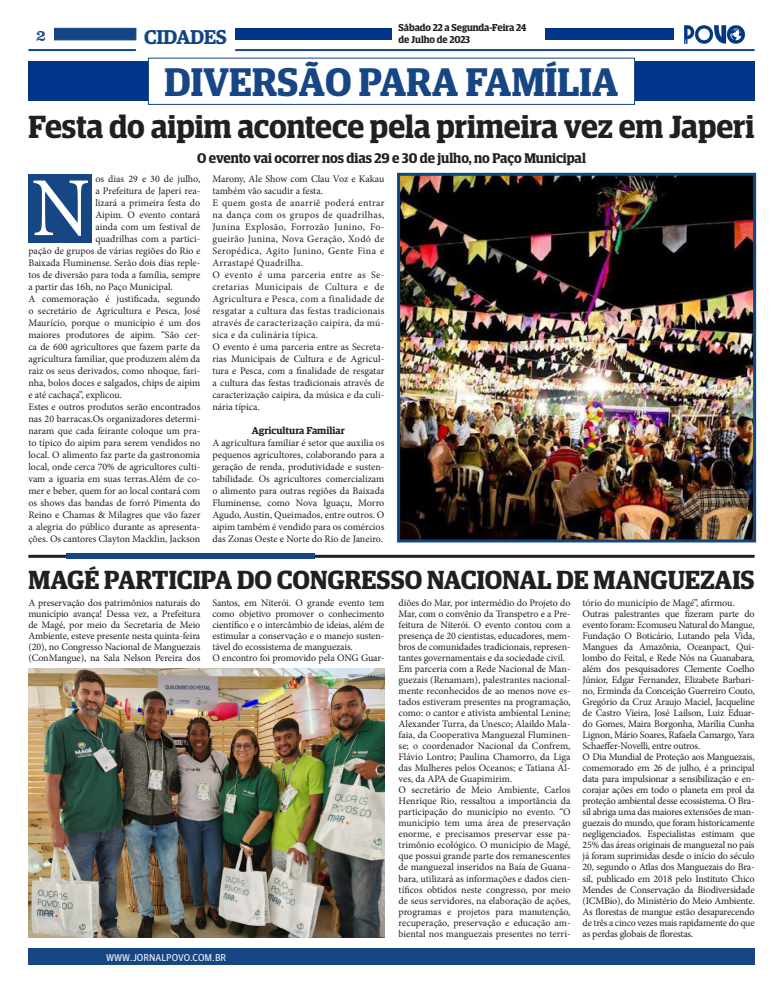
<style>
.page{position:relative;width:783px;height:993px;background:#fff}
.page>*{position:absolute;margin:0;border:0;box-sizing:border-box;transform-origin:0 0}
.t1{font:83.8px "Minion Pro";color:#fff;scale:.93 1}
.t2{font:600 40px "Guardian Egyptian Display";color:#174685}
.t3{font:600 32px "Guardian Egyptian Display";letter-spacing:-.005em;color:#231f20}
.t4{font:600 26.2px "Guardian Egyptian Display";color:#231f20}
.t5{font:600 20px "Guardian Egyptian";letter-spacing:-.02em;color:#114683}
.Título_-_2_colunas{font:16px "Clarendon BT";color:#174685}
.t6{font:600 14px "Guardian Egyptian Display";letter-spacing:-.005em;color:#231f20}
.t7{font:10px/11px "Minion Pro";letter-spacing:-.005em;color:#231f20;text-align:justify}
.t8{font:600 10px "Guardian Egyptian Display";letter-spacing:-.005em;color:#231f20}
.t9{font:10px "Guardian Agate Sans G1 D Regular";color:#fff}
.t10{font:600 10px "Guardian Egyptian";color:#231f20}
</style>
<div class="page">
<div style="left:28px;top:947px;width:726px;height:17px;background:#174685"></div>
<img style="left:684px;top:25px;width:62px;height:19px">
<div style="left:53px;top:28px;width:83px;height:12px;background:#114683;border:1px solid #114683"></div>
<hr style="left:28px;top:49px;width:108px;height:2px;background:#114683">
<div style="left:235px;top:28px;width:156px;height:12px;background:#003589"></div>
<hr style="left:235px;top:49px;width:519px;height:2px;background:#174685">
<div style="left:545px;top:28px;width:129px;height:12px;background:#003589"></div>
<div style="left:28px;top:28px;width:26px;height:19px;background:#fff"></div>
<img style="left:401px;top:177px;width:351px;height:361px">
<div style="left:397px;top:173px;width:359px;height:369px;border:3px solid #114683"></div>
<div style="left:28px;top:61px;width:726px;height:40px;background:#003589"></div>
<div style="left:148px;top:58px;width:486px;height:46px;background:#fff"></div>
<div style="left:148px;top:58px;width:487px;height:47px;border:1px solid #114682"></div>
<div style="left:28px;top:174px;width:64px;height:68px;background:#174685"></div>
<hr style="left:28px;top:554px;width:726px;height:3px;background:#231f20">
<div style="left:66px;top:553px;width:248px;height:6px;background:#174685"></div>
<img style="left:28px;top:668px;width:356px;height:268px">
<p class="Título_-_2_colunas" style="left:36px;top:25px;width:11px">2</p>
<h3 class="Título_-_2_colunas" style="left:36px;top:25px;width:11px">6</h3>
<p class="t8" style="left:398px;top:22px;width:129px">Sábado 22 a Segunda-Feira 24</p>
<h3 class="t5" style="left:144px;top:22px;width:84px">CIDADES</h3>
<p class="t8" style="left:398px;top:34px;width:73px">de Julho de 2023</p>
<p class="t2" style="left:164px;top:60px;width:455px">DIVERSÃO PARA FAMÍLIA</p>
<p class="t3" style="left:28px;top:110px;width:727px">Festa do aipim acontece pela primeira vez em Japeri</p>
<p class="t6" style="left:197px;top:150px;width:390px">O evento vai ocorrer nos dias 29 e 30 de julho, no Paço Municipal</p>
<p class="t7" style="left:95px;top:173px;width:106px">os dias 29 e 30 de julho,</p>
<p class="t7" style="left:95px;top:185px;width:106px">a Prefeitura de Japeri rea-</p>
<p class="t7" style="left:95px;top:197px;width:106px">lizará a primeira festa do</p>
<p class="t7" style="left:95px;top:209px;width:106px">Aipim. O evento contará</p>
<p class="t7" style="left:95px;top:221px;width:106px">ainda com um festival de</p>
<p class="t7" style="left:95px;top:233px;width:106px">quadrilhas com a partici-</p>
<p class="t7" style="left:28px;top:245px;width:173px">pação de grupos de várias regiões do Rio e</p>
<p class="t7" style="left:28px;top:257px;width:173px">Baixada Fluminense. Serão dois dias reple-</p>
<p class="t7" style="left:28px;top:269px;width:173px">tos de diversão para toda a família, sempre</p>
<p class="t7" style="left:28px;top:281px;width:146px">a partir das 16h, no Paço Municipal.</p>
<p class="t7" style="left:28px;top:292px;width:173px;line-height:12px">A comemoração é justificada, segundo o secretário de Agricultura e Pesca, José Maurício, porque o município é um dos maiores produtores de aipim. “São cer&shy;ca de 600 agricultores que fazem parte da agricultura familiar, que produzem além da raiz os seus derivados, como nhoque, fari&shy;nha, bolos doces e salgados, chips de aipim e até cachaça”, explicou.</p>
<p class="t7" style="left:28px;top:400px;width:173px;line-height:12px">Estes e outros produtos serão encontrados nas 20 barracas.Os organizadores determi&shy;naram que cada feirante coloque um pra&shy;to típico do aipim para serem vendidos no local. O alimento faz parte da gastronomia local, onde cerca 70% de agricultores culti&shy;vam a iguaria em suas terras.Além de co&shy;mer e beber, quem for ao local contará com os shows das bandas de forró Pimenta do Reino e Chamas &amp; Milagres que vão fazer a alegria do público durante as apresenta&shy;ções. Os cantores Clayton Macklin, Jackson</p>
<p class="t1" style="left:32px;top:152px;width:64px">N</p>
<p class="t7" style="left:212px;top:172px;width:173px;line-height:12px">Marony, Ale Show com Clau Voz e Kakau também vão sacudir a festa.</p>
<p class="t7" style="left:212px;top:196px;width:173px;line-height:12px">E quem gosta de anarriê poderá entrar na dança com os grupos de quadrilhas, Junina Explosão, Forrozão Junino, Fo&shy;gueirão Junina, Nova Geração, Xodó de Seropédica, Agito Junino, Gente Fina e Arrastapé Quadrilha.</p>
<p class="t7" style="left:212px;top:268px;width:173px;line-height:12px">O evento é uma parceria entre as Se&shy;cretarias Municipais de Cultura e de Agricultura e Pesca, com a finalidade de resgatar a cultura das festas tradicionais através de caracterização caipira, da mú&shy;sica e da culinária típica.</p>
<p class="t7" style="left:212px;top:340px;width:173px;line-height:12px">O evento é uma parceria entre as Secreta&shy;rias Municipais de Cultura e de Agricul&shy;tura e Pesca, com a finalidade de resgatar a cultura das festas tradicionais através de caracterização caipira, da música e da culi&shy;nária típica.</p>
<p class="t10" style="left:252px;top:423px;width:94px">Agricultura Familiar</p>
<p class="t7" style="left:212px;top:436px;width:173px;line-height:12px">A agricultura familiar é setor que auxilia os pequenos agricultores, colaborando para a geração de renda, produtividade e susten&shy;tabilidade. Os agricultores comercializam o alimento para outras regiões da Baixada Fluminense, como Nova Iguaçu, Morro Agudo, Austin, Queimados, entre outros. O aipim também é vendido para os comércios das Zonas Oeste e Norte do Rio de Janeiro.</p>
<p class="t4" style="left:28px;top:565px;width:727px">MAGÉ PARTICIPA DO CONGRESSO NACIONAL DE MANGUEZAIS</p>
<p class="t7" style="left:28px;top:597px;width:173px">A preservação dos patrimônios naturais do município avança! Dessa vez, a Prefeitura de Magé, por meio da Secretaria de Meio Ambiente, esteve presente nesta quinta-feira (20), no Congresso Nacional de Manguezais (ConMangue), na Sala Nelson Pereira dos</p>
<p class="t7" style="left:212px;top:597px;width:173px">Santos, em Niterói. O grande evento tem como objetivo promover o conhecimento científico e o intercâmbio de ideias, além de estimular a conservação e o manejo susten&shy;tável do ecossistema de manguezais.</p>
<p class="t7" style="left:212px;top:652px;width:173px">O encontro foi promovido pela ONG Guar-</p>
<p class="t9" style="left:106px;top:949px;width:122px">WWW.JORNALPOVO.COM.BR</p>
<p class="t7" style="left:398px;top:597px;width:173px">diões do Mar, por intermédio do Projeto do Mar, com o convênio da Transpetro e a Pre&shy;feitura de Niterói. O evento contou com a presença de 20 cientistas, educadores, mem&shy;bros de comunidades tradicionais, represen&shy;tantes governamentais e da sociedade civil.</p>
<p class="t7" style="left:398px;top:663px;width:173px">Em parceria com a Rede Nacional de Man&shy;guezais (Renamam), palestrantes nacional&shy;mente reconhecidos de ao menos nove es&shy;tados estiveram presentes na programação, como: o cantor e ativista ambiental Lenine; Alexander Turra, da Unesco; Alaildo Mala&shy;faia, da Cooperativa Manguezal Fluminen&shy;se; o coordenador Nacional da Confrem, Flávio Lontro; Paulina Chamorro, da Liga das Mulheres pelos Oceanos; e Tatiana Al&shy;ves, da APA de Guapimirim.</p>
<p class="t7" style="left:398px;top:784px;width:173px">O secretário de Meio Ambiente, Carlos Henrique Rio, ressaltou a importância da participação do município no evento. “O município tem uma área de preservação enorme, e precisamos preservar esse pa&shy;trimônio ecológico. O município de Magé, que possui grande parte dos remanescentes de manguezal inseridos na Baía de Guana&shy;bara, utilizará as informações e dados cien&shy;tíficos obtidos neste congresso, por meio de seus servidores, na elaboração de ações, programas e projetos para manutenção, recuperação, preservação e educação am&shy;biental nos manguezais presentes no terri-</p>
<p class="t7" style="left:582px;top:597px;width:154px">tório do município de Magé”, afirmou.</p>
<p class="t7" style="left:582px;top:608px;width:173px">Outras palestrantes que fizeram parte do evento foram: Ecomuseu Natural do Mangue, Fundação O Boticário, Lutando pela Vida, Mangues da Amazônia, Oceanpact, Qui&shy;lombo do Feital, e Rede Nós na Guanabara, além dos pesquisadores Clemente Coelho Júnior, Edgar Fernandez, Elizabete Barbari&shy;no, Erminda da Conceição Guerreiro Couto, Gregório da Cruz Araujo Maciel, Jacqueline de Castro Vieira, José Lailson, Luiz Eduar&shy;do Gomes, Maira Borgonha, Marília Cunha Lignon, Mário Soares, Rafaela Camargo, Yara Schaeffer-Novelli, entre outros.</p>
<p class="t7" style="left:582px;top:751px;width:173px">O Dia Mundial de Proteção aos Manguezais, comemorado em 26 de julho, é a principal data para impulsionar a sensibilização e en&shy;corajar ações em todo o planeta em prol da proteção ambiental desse ecossistema. O Bra&shy;sil abriga uma das maiores extensões de man&shy;guezais do mundo, que foram historicamente negligenciados. Especialistas estimam que 25% das áreas originais de manguezal no país já foram suprimidas desde o início do século 20, segundo o Atlas dos Manguezais do Bra&shy;sil, publicado em 2018 pelo Instituto Chico Mendes de Conservação da Biodiversidade (ICMBio), do Ministério do Meio Ambiente.<br>As florestas de mangue estão desaparecendo de três a cinco vezes mais rapidamente do que as perdas globais de florestas.</p>
</div>
